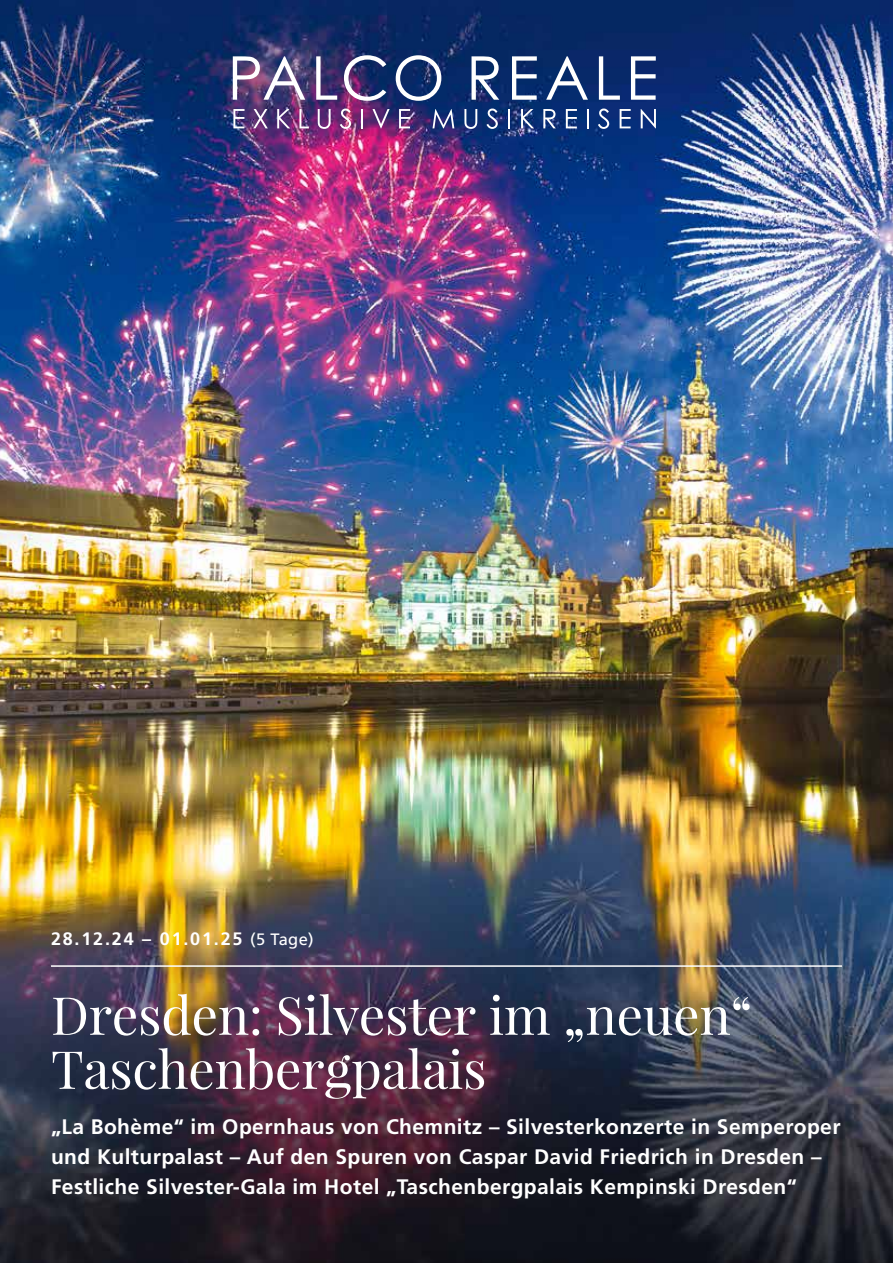
<style>
.page{position:relative;width:893px;height:1263px;background:#fff}
.page>*{position:absolute;margin:0;border:0;box-sizing:border-box;transform-origin:0 0}
.t1{font:52.5px/54px "Playfair Display";letter-spacing:-.005em;color:#fff}
.t2{font:700 21px/30px "Frutiger LT Std";letter-spacing:.02em;color:#fff}
.t3{font:700 18px "Frutiger LT Std";letter-spacing:.1em;color:#fff}
.s1{font-weight:400;font-size:16.5px}
</style>
<div class="page">
<img style="left:0;top:0;width:893px;height:1263px">
<svg style="left:233px;top:109px;width:11px;height:19px"></svg>
<svg style="left:253px;top:109px;width:15px;height:19px"></svg>
<svg style="left:277px;top:109px;width:13px;height:19px"></svg>
<svg style="left:299px;top:109px;width:10px;height:19px"></svg>
<svg style="left:318px;top:109px;width:13px;height:20px"></svg>
<svg style="left:340px;top:109px;width:11px;height:20px"></svg>
<svg style="left:361px;top:109px;width:2px;height:19px"></svg>
<svg style="left:372px;top:109px;width:18px;height:19px"></svg>
<svg style="left:399px;top:109px;width:11px;height:19px"></svg>
<svg style="left:432px;top:109px;width:22px;height:19px"></svg>
<svg style="left:464px;top:109px;width:13px;height:20px"></svg>
<svg style="left:486px;top:109px;width:12px;height:20px"></svg>
<svg style="left:508px;top:109px;width:2px;height:19px"></svg>
<svg style="left:521px;top:109px;width:13px;height:19px"></svg>
<svg style="left:543px;top:109px;width:13px;height:19px"></svg>
<svg style="left:566px;top:109px;width:11px;height:19px"></svg>
<svg style="left:587px;top:109px;width:2px;height:19px"></svg>
<svg style="left:598px;top:109px;width:11px;height:20px"></svg>
<svg style="left:620px;top:109px;width:11px;height:19px"></svg>
<svg style="left:641px;top:109px;width:15px;height:19px"></svg>
<svg style="left:233px;top:56px;width:72px;height:44px"></svg>
<svg style="left:316px;top:56px;width:21px;height:44px"></svg>
<svg style="left:344px;top:55px;width:42px;height:46px"></svg>
<svg style="left:396px;top:55px;width:45px;height:46px"></svg>
<svg style="left:471px;top:56px;width:28px;height:44px"></svg>
<svg style="left:512px;top:56px;width:25px;height:44px"></svg>
<svg style="left:546px;top:56px;width:42px;height:44px"></svg>
<svg style="left:599px;top:56px;width:21px;height:44px"></svg>
<svg style="left:631px;top:56px;width:25px;height:44px"></svg>
<hr style="left:51px;top:965px;width:791px;height:2px;background:#fff">
<p class="t3" style="left:51px;top:928px;width:264px">28.12.24 – 01.01.25 <span class="s1">(5 Tage)</span></p>
<h1 class="t1" style="left:51px;top:988px;width:703px">Dresden: Silvester im „neuen“<br>Taschenbergpalais</h1>
<p class="t2" style="left:51px;top:1112px;width:791px">„La Bohème“ im Opernhaus von Chemnitz – Silvesterkonzerte in Semperoper und Kulturpalast – Auf den Spuren von Caspar David Friedrich in Dresden –<br>Festliche Silvester-Gala im Hotel „Taschenbergpalais Kempinski Dresden“</p>
</div>
